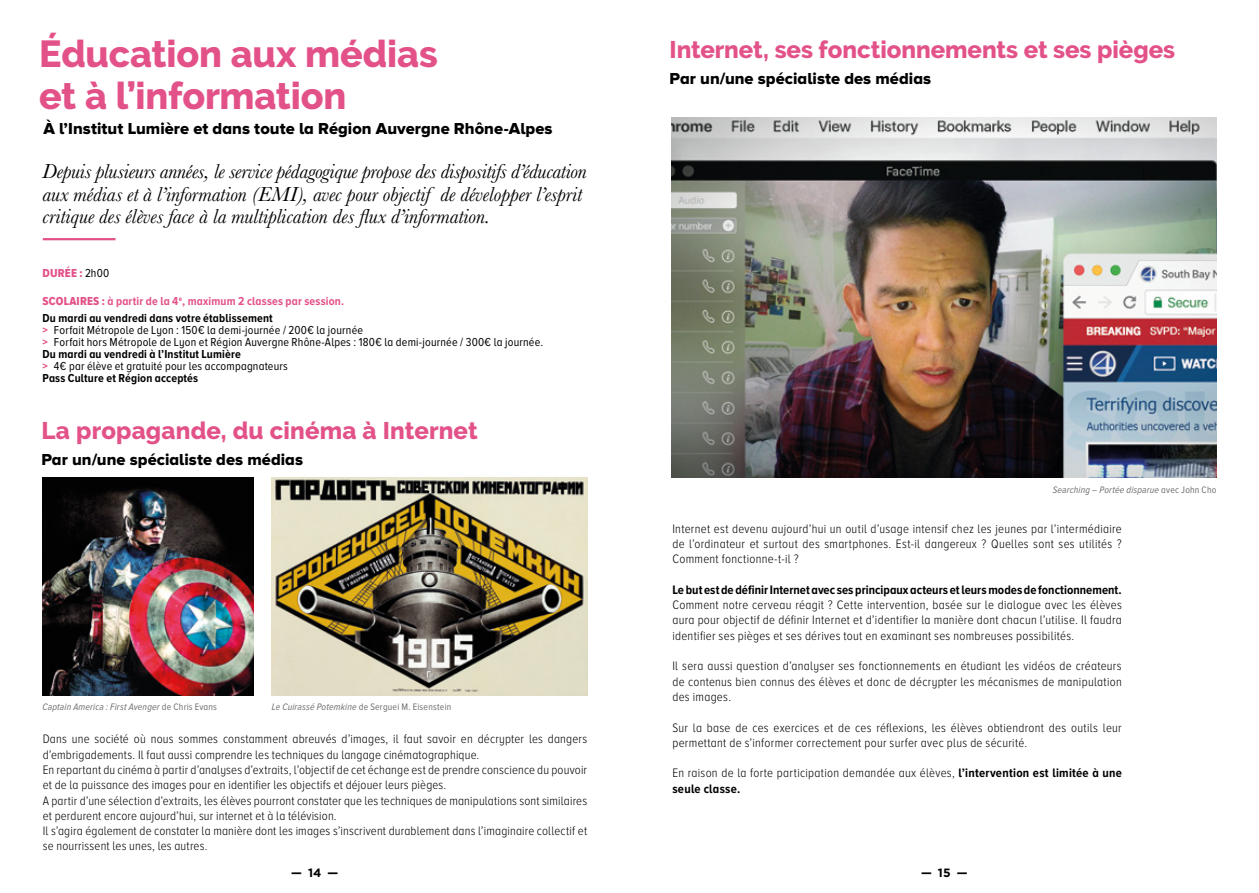
<style>
.page{position:relative;width:1259px;height:893px;background:#fff}
.page>*{position:absolute;margin:0;border:0;box-sizing:border-box;transform-origin:0 0}
.t1{font:800 37.5px/42px "Raleway";letter-spacing:-.005em;color:#e35189}
.t2{font:800 24px "Raleway";color:#e35189}
.t3{font:italic 21px/22.5px "Baskerville";letter-spacing:-.01em;color:#000}
.t4{font:16.5px "Proxima Nova A Extrabld";letter-spacing:.005em;color:#000}
.t5{font:300 12.75px/15.3px "Proxima Nova A Cond";letter-spacing:.015em;color:#000}
.t6{font:700 12.75px "Proxima Nova A Cond";color:#000}
.t7{font:12px/12px "Proxima Nova A Cond";letter-spacing:.015em;color:#000}
.t8{font:700 12px/16.2px "Proxima Nova A Cond";letter-spacing:.015em;color:#e35189}
.t9{font:12px "Proxima Nova A Cond Extrabld";letter-spacing:.015em;color:#e35189}
.t10{font:700 12px "Gotham";color:#000}
.t11{font:italic 9.75px "Proxima Nova A Cond";letter-spacing:.02em;color:#706f6f}
.t12{font:9.75px "Proxima Nova A Cond";letter-spacing:.02em;color:#706f6f}
.s1{font-family:"Proxima Nova A Cond";color:#000}
.s2{font-family:"Proxima Nova A Cond Extrabld";font-weight:400}
.s3{color:#000}
.s4{font-family:"Proxima Nova A Cond Extrabld";color:#e35189}
.s5{font-weight:700}
.s6{font-style:normal}
.s7{font-style:italic}
</style>
<div class="page">
<img style="left:272px;top:478px;width:315px;height:217px">
<hr style="left:43px;top:238px;width:73px;height:2px;background:#e35189">
<img style="left:671px;top:118px;width:545px;height:360px">
<img style="left:42px;top:478px;width:211px;height:217px">
<h1 class="t1" style="left:39px;top:33px;width:400px">Éducation aux médias et à l’information</h1>
<p class="t4" style="left:43px;top:119px;width:510px">À l’Institut Lumière et dans toute la Région Auvergne Rhône-Alpes</p>
<p class="t3" style="left:43px;top:160px;width:546px">Depuis plusieurs années, le service pédagogique propose des dispositifs d’éducation aux médias et à l’information (EMI), avec pour objectif de développer l’esprit critique des élèves face à la multiplication des flux d’information.</p>
<p class="t9" style="left:43px;top:266px;width:68px">DURÉE : <span class="s1">2h00</span></p>
<p class="t8" style="left:43px;top:293px;width:303px"><span class="s2">SCOLAIRES :</span> à partir de la 4<sup>e</sup>, maximum 2 classes par session.<br><span class="s3">Du mardi au vendredi dans votre établissement</span></p>
<p class="t7" style="left:43px;top:323px;width:502px"><span class="s4">&gt;</span> Forfait Métropole de Lyon : 150€ la demi-journée / 200€ la journée<br><span class="s4">&gt;</span> Forfait hors Métropole de Lyon et Région Auvergne Rhône-Alpes : 180€ la demi-journée / 300€ la journée.<br><span class="s5">Du mardi au vendredi à l’Institut Lumière<br></span><span class="s4">&gt;</span> 4€ par élève et gratuité pour les accompagnateurs<br><span class="s5">Pass Culture et Région acceptés</span></p>
<h2 class="t2" style="left:41px;top:417px;width:438px">La propagande, du cinéma à Internet</h2>
<p class="t4" style="left:41px;top:449px;width:263px">Par un/une spécialiste des médias</p>
<p class="t11" style="left:42px;top:702px;width:176px">Captain America : First Avenger <span class="s6">de Chris Evans</span></p>
<p class="t12" style="left:272px;top:702px;width:181px"><span class="s7">Le Cuirassé Potemkine</span> de Serguei M. Eisenstein</p>
<p class="t5" style="left:43px;top:731px;width:546px">Dans une société où nous sommes constamment abreuvés d’images, il faut savoir en décrypter les dangers d’embrigadements. Il faut aussi comprendre les techniques du langage cinématographique.<br>En repartant du cinéma à partir d’analyses d’extraits, l’objectif de cet échange est de prendre conscience du pouvoir et de la puissance des images pour en identifier les objectifs et déjouer leurs pièges.<br>A partir d’une sélection d’extraits, les élèves pourront constater que les techniques de manipulations sont similaires et perdurent encore aujourd’hui, sur internet et à la télévision.<br>Il s’agira également de constater la manière dont les images s’inscrivent durablement dans l’imaginaire collectif et se nourrissent les unes, les autres.</p>
<h2 class="t2" style="left:669px;top:36px;width:507px">Internet, ses fonctionnements et ses pièges</h2>
<p class="t4" style="left:669px;top:69px;width:263px">Par un/une spécialiste des médias</p>
<p class="t11" style="left:1052px;top:485px;width:165px">Searching – Portée disparue <span class="s6">avec John Cho</span></p>
<p class="t5" style="left:672px;top:521px;width:451px;text-align:justify">Internet est devenu aujourd’hui un outil d’usage intensif chez les jeunes par l’intermédiaire de l’ordinateur et surtout des smartphones. Est-il dangereux ? Quelles sont ses utilités ?<br>Comment fonctionne-t-il ?</p>
<p class="t6" style="left:672px;top:582px;width:451px">Le but est de définir Internet avec ses principaux acteurs et leurs modes de fonctionnement.</p>
<p class="t5" style="left:672px;top:597px;width:451px;text-align:justify">Comment notre cerveau réagit ? Cette intervention, basée sur le dialogue avec les élèves aura pour objectif de définir Internet et d’identifier la manière dont chacun l’utilise. Il faudra identifier ses pièges et ses dérives tout en examinant ses nombreuses possibilités.</p>
<p class="t5" style="left:672px;top:658px;width:451px;text-align:justify">Il sera aussi question d’analyser ses fonctionnements en étudiant les vidéos de créateurs de contenus bien connus des élèves et donc de décrypter les mécanismes de manipulation des images.</p>
<p class="t5" style="left:672px;top:720px;width:451px">Sur la base de ces exercices et de ces réflexions, les élèves obtiendront des outils leur permettant de s’informer correctement pour surfer avec plus de sécurité.</p>
<p class="t5" style="left:672px;top:765px;width:451px">En raison de la forte participation demandée aux élèves, <span class="s5">l’intervention est limitée à une seule classe.</span></p>
<p class="t10" style="left:291px;top:865px;width:48px">— 14 —</p>
<p class="t10" style="left:921px;top:865px;width:48px">— 15 —</p>
</div>
